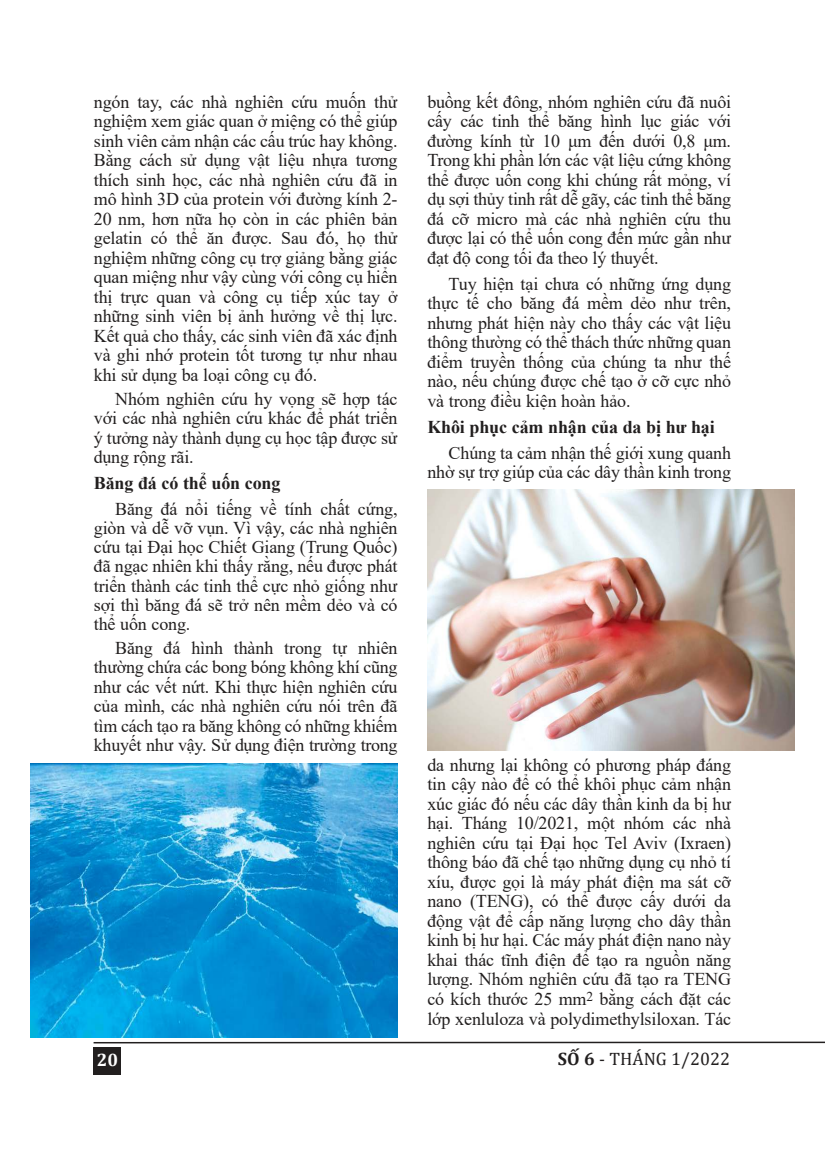
<style>
.page{position:relative;width:825px;height:1166px;background:#fff}
.page>*{position:absolute;margin:0;border:0;box-sizing:border-box;transform-origin:0 0}
.t1{font:18px/19.5px "Times New Roman";letter-spacing:-.01em;color:#221f1f;text-align:justify}
.t2{font:700 18px "Times New Roman";letter-spacing:-.01em;color:#221f1f}
.t3{font:18px "Cambria";color:#221f1f}
.t4{font:700 18px "Cambria";color:#fff}
.s1{font-weight:700}
</style>
<div class="page">
<div style="left:94px;top:1046px;width:27px;height:28px;background:#221f1f"></div>
<svg style="left:93px;top:1041px;width:732px;height:2px"></svg>
<img style="left:31px;top:763px;width:367px;height:273px">
<img style="left:427px;top:489px;width:367px;height:260px">
<p class="t1" style="left:94px;top:93px;width:305px">ngón tay, các nhà nghiên cứu muốn thử nghiệm xem giác quan ở miệng có thể giúp sinh viên cảm nhận các cấu trúc hay không.<br>Bằng cách sử dụng vật liệu nhựa tương thích sinh học, các nhà nghiên cứu đã in mô hình 3D của protein với đường kính 2- 20 nm, hơn nữa họ còn in các phiên bản gelatin có thể ăn được. Sau đó, họ thử nghiệm những công cụ trợ giảng bằng giác quan miệng như vậy cùng với công cụ hiển thị trực quan và công cụ tiếp xúc tay ở những sinh viên bị ảnh hưởng về thị lực.<br>Kết quả cho thấy, các sinh viên đã xác định và ghi nhớ protein tốt tương tự như nhau khi sử dụng ba loại công cụ đó.</p>
<p class="t1" style="left:94px;top:390px;width:305px;text-indent:21px">Nhóm nghiên cứu hy vọng sẽ hợp tác với các nhà nghiên cứu khác để phát triển ý tưởng này thành dụng cụ học tập được sử dụng rộng rãi.</p>
<p class="t2" style="left:94px;top:476px;width:188px">Băng đá có thể uốn cong</p>
<p class="t1" style="left:94px;top:500px;width:305px;text-indent:21px">Băng đá nổi tiếng về tính chất cứng, giòn và dễ vỡ vụn. Vì vậy, các nhà nghiên cứu tại Đại học Chiết Giang (Trung Quốc) đã ngạc nhiên khi thấy rằng, nếu được phát triển thành các tinh thể cực nhỏ giống như sợi thì băng đá sẽ trở nên mềm dẻo và có thể uốn cong.</p>
<p class="t1" style="left:94px;top:639px;width:305px;text-indent:21px">Băng đá hình thành trong tự nhiên thường chứa các bong bóng không khí cũng như các vết nứt. Khi thực hiện nghiên cứu của mình, các nhà nghiên cứu nói trên đã tìm cách tạo ra băng không có những khiếm khuyết như vậy. Sử dụng điện trường trong</p>
<p class="t1" style="left:427px;top:93px;width:305px">buồng kết đông, nhóm nghiên cứu đã nuôi cấy các tinh thể băng hình lục giác với đường kính từ 10 μm đến dưới 0,8 μm.<br>Trong khi phần lớn các vật liệu cứng không thể được uốn cong khi chúng rất mỏng, ví dụ sợi thủy tinh rất dễ gãy, các tinh thể băng đá cỡ micro mà các nhà nghiên cứu thu được lại có thể uốn cong đến mức gần như đạt độ cong tối đa theo lý thuyết.</p>
<p class="t1" style="left:427px;top:275px;width:305px;text-indent:21px">Tuy hiện tại chưa có những ứng dụng thực tế cho băng đá mềm dẻo như trên, nhưng phát hiện này cho thấy các vật liệu thông thường có thể thách thức những quan điểm truyền thống của chúng ta như thế nào, nếu chúng được chế tạo ở cỡ cực nhỏ và trong điều kiện hoàn hảo.</p>
<p class="t2" style="left:427px;top:420px;width:289px">Khôi phục cảm nhận của da bị hư hại</p>
<p class="t1" style="left:427px;top:444px;width:305px;text-align:right">Chúng ta cảm nhận thế giới xung quanh nhờ sự trợ giúp của các dây thần kinh trong</p>
<p class="t1" style="left:427px;top:756px;width:305px">da nhưng lại không có phương pháp đáng tin cậy nào để có thể khôi phục cảm nhận xúc giác đó nếu các dây thần kinh da bị hư hại. Tháng 10/2021, một nhóm các nhà nghiên cứu tại Đại học Tel Aviv (Ixraen) thông báo đã chế tạo những dụng cụ nhỏ tí xíu, được gọi là máy phát điện ma sát cỡ nano (TENG), có thể được cấy dưới da động vật để cấp năng lượng cho dây thần kinh bị hư hại. Các máy phát điện nano này khai thác tĩnh điện để tạo ra nguồn năng lượng. Nhóm nghiên cứu đã tạo ra TENG có kích thước 25 mm<sup>2</sup> bằng cách đặt các lớp xenluloza và polydimethylsiloxan. Tác</p>
<p class="t4" style="left:97px;top:1048px;width:23px">20</p>
<p class="t3" style="left:558px;top:1048px;width:174px"><span class="s1">SỐ 6</span> ‐ THÁNG 1/2022</p>
</div>
